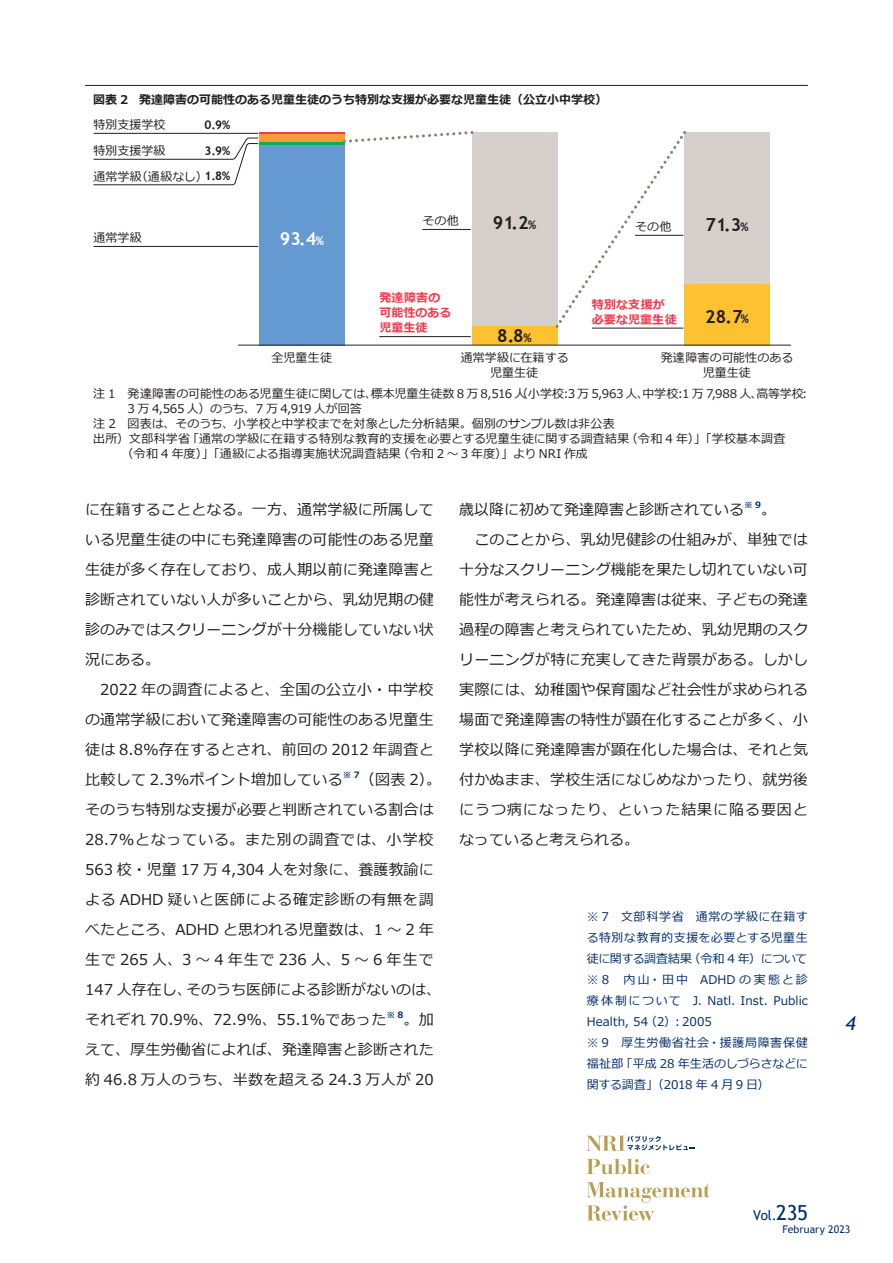
<style>
.page{position:relative;width:893px;height:1263px;background:#fff}
.page>*{position:absolute;margin:0;border:0;box-sizing:border-box;transform-origin:0 0}
.t1{font:italic 19.5px "Trebuchet MS";color:#002e6b}
.t2{font:700 18px "Trebuchet MS";color:#231f20}
.t3{font:700 18px "Trebuchet MS";color:#fff}
.t4{font:15px/30px "Meiryo";letter-spacing:.01em;color:#231f20}
.t5{font:13.5px "Trebuchet MS";color:#002e6b}
.t6{font:12px/15px "Meiryo";color:#231f20;text-align:center}
.t7{font:12px/21px "Meiryo";letter-spacing:.015em;color:#002e6b}
.t8{font:700 12px "Meiryo";color:#231f20}
.t9{font:700 12px/15px "Meiryo";color:#ee3d50}
.t10{font:12px "Meiryo";letter-spacing:-.03em;color:#231f20}
.t11{font:700 12px/25.5px "Trebuchet MS";color:#231f20;text-align:justify}
.t12{font:10.5px "Trebuchet MS";letter-spacing:.01em;color:#002e6b}
.t13{font:700 8.7px "Meiryo";color:#002e6b}
.s1{font-size:12px}
.s2{font-size:20.7px}
</style>
<div class="page">
<svg style="left:587px;top:1136px;width:108px;height:15px"></svg>
<svg style="left:587px;top:1158px;width:63px;height:16px"></svg>
<svg style="left:587px;top:1182px;width:123px;height:39px"></svg>
<hr style="left:85px;top:85px;width:723px;height:1px;background:#231f20">
<div style="left:259px;top:145px;width:85px;height:200px;background:#6599d1"></div>
<div style="left:472px;top:132px;width:85px;height:194px;background:#d6cfcc"></div>
<div style="left:472px;top:326px;width:85px;height:19px;background:#fec231"></div>
<div style="left:685px;top:132px;width:85px;height:152px;background:#d6cfcc"></div>
<div style="left:685px;top:284px;width:85px;height:61px;background:#fec231"></div>
<hr style="left:259px;top:132px;width:85px;height:2px;background:#ee3d50">
<svg style="left:259px;top:141px;width:85px;height:4px"></svg>
<div style="left:259px;top:134px;width:85px;height:7px;background:#f89d33"></div>
<hr style="left:238px;top:345px;width:553px;height:1px;background:#231f20">
<svg style="left:93px;top:133px;width:165px;height:52px"></svg>
<hr style="left:94px;top:246px;width:164px;height:1px;background:#231f20">
<hr style="left:422px;top:229px;width:49px;height:1px;background:#231f20">
<hr style="left:379px;top:336px;width:92px;height:1px;background:#231f20">
<hr style="left:592px;top:328px;width:91px;height:1px;background:#231f20">
<svg style="left:343px;top:131px;width:130px;height:12px"></svg>
<svg style="left:556px;top:131px;width:130px;height:197px"></svg>
<p class="t8" style="left:93px;top:91px;width:516px">図表 2 発達障害の可能性のある児童生徒のうち特別な支援が必要な児童生徒（公立小中学校）</p>
<p class="t6" style="left:94px;top:113px;width:116px;line-height:25.7px;text-align:left">特別支援学校<br>特別支援学級<br>通常学級（通級なし）</p>
<p class="t11" style="left:204px;top:112px;width:27px">0.9% 3.9% 1.8%</p>
<p class="t6" style="left:94px;top:231px;width:50px">通常学級</p>
<p class="t3" style="left:280px;top:227px;width:45px">93.4<span class="s1">%</span></p>
<p class="t6" style="left:272px;top:351px;width:62px">全児童生徒</p>
<p class="t6" style="left:422px;top:214px;width:38px">その他</p>
<p class="t2" style="left:493px;top:212px;width:45px">91.2<span class="s1">%</span></p>
<p class="t2" style="left:706px;top:213px;width:45px">71.3<span class="s1">%</span></p>
<p class="t6" style="left:635px;top:220px;width:38px">その他</p>
<p class="t9" style="left:379px;top:291px;width:73px">発達障害の可能性のある児童生徒</p>
<p class="t9" style="left:592px;top:297px;width:86px">特別な支援が必要な児童生徒</p>
<p class="t2" style="left:497px;top:324px;width:36px">8.8<span class="s1">%</span></p>
<p class="t2" style="left:705px;top:305px;width:45px">28.7<span class="s1">%</span></p>
<p class="t6" style="left:461px;top:351px;width:110px">通常学級に在籍する児童生徒</p>
<p class="t6" style="left:661px;top:351px;width:134px">発達障害の可能性のある児童生徒</p>
<p class="t6" style="left:93px;top:387px;width:719px">注 1 発達障害の可能性のある児童生徒に関しては、標本児童生徒数 8 万 8,516 人（小学校：3 万 5,963 人、中学校：1 万 7,988 人、高等学校：</p>
<p class="t10" style="left:128px;top:400px;width:236px">3 万 4,565 人）のうち、7 万 4,919 人が回答</p>
<p class="t6" style="left:93px;top:417px;width:523px">注 2 図表は、そのうち、小学校と中学校までを対象とした分析結果。個別のサンプル数は非公表</p>
<p class="t6" style="left:93px;top:432px;width:694px">出所）文部科学省「通常の学級に在籍する特別な教育的支援を必要とする児童生徒に関する調査結果（令和 4 年）」「学校基本調査</p>
<p class="t6" style="left:122px;top:447px;width:468px">（令和 4 年度）」「通級による指導実施状況調査結果（令和 2 ～ 3 年度）」より NRI 作成</p>
<p class="t4" style="left:85px;top:495px;width:350px">に在籍することとなる。一方、通常学級に所属している児童生徒の中にも発達障害の可能性のある児童生徒が多く存在しており、成人期以前に発達障害と診断されていない人が多いことから、乳幼児期の健診のみではスクリーニングが十分機能していない状況にある。<br>　2022 年の調査によると、全国の公立小・中学校の通常学級において発達障害の可能性のある児童生徒は 8.8％存在するとされ、前回の 2012 年調査と比較して 2.3％ポイント増加している</p>
<p class="t13" style="left:343px;top:768px;width:18px">※ 7</p>
<p class="t4" style="left:85px;top:765px;width:358px;text-indent:275px">（図表 2）。そのうち特別な支援が必要と判断されている割合は<br>28.7％となっている。また別の調査では、小学校<br>563 校・児童 17 万 4,304 人を対象に、養護教諭による ADHD 疑いと医師による確定診断の有無を調べたところ、ADHD と思われる児童数は、1 ～ 2 年生で 265 人、3 ～ 4 年生で 236 人、5 ～ 6 年生で<br>147 人存在し、そのうち医師による診断がないのは、それぞれ 70.9％、72.9％、55.1％であった</p>
<p class="t13" style="left:387px;top:1008px;width:18px">※ 8</p>
<p class="t4" style="left:85px;top:1005px;width:350px;text-align:justify;text-indent:318px">。加えて、厚生労働省によれば、発達障害と診断された約 46.8 万人のうち、半数を超える 24.3 万人が 20</p>
<p class="t4" style="left:459px;top:496px;width:286px">歳以降に初めて発達障害と診断されている</p>
<p class="t13" style="left:744px;top:499px;width:18px">※ 9</p>
<p class="t4" style="left:459px;top:496px;width:350px;text-indent:302px">。<br>　このことから、乳幼児健診の仕組みが、単独では十分なスクリーニング機能を果たし切れていない可能性が考えられる。発達障害は従来、子どもの発達過程の障害と考えられていたため、乳幼児期のスクリーニングが特に充実してきた背景がある。しかし実際には、幼稚園や保育園など社会性が求められる場面で発達障害の特性が顕在化することが多く、小学校以降に発達障害が顕在化した場合は、それと気付かぬまま、学校生活になじめなかったり、就労後にうつ病になったり、といった結果に陥る要因となっていると考えられる。</p>
<p class="t7" style="left:587px;top:907px;width:223px">※ 7　文部科学省　通常の学級に在籍する特別な教育的支援を必要とする児童生徒に関する調査結果（令和 4 年）について※8　内山・田中　ADHD の実態と診療体制について　J. Natl. Inst. Public<br>Health, 54（2）：2005<br>※ 9　厚生労働省社会・援護局障害保健福祉部「平成 28 年生活のしづらさなどに関する調査」（2018 年 4 月 9 日）</p>
<h1 class="t1" style="left:845px;top:1011px;width:12px">4</h1>
<p class="t5" style="left:753px;top:1207px;width:56px">Vol.<span class="s2">235</span></p>
<p class="t12" style="left:782px;top:1223px;width:70px">February 2023</p>
</div>
